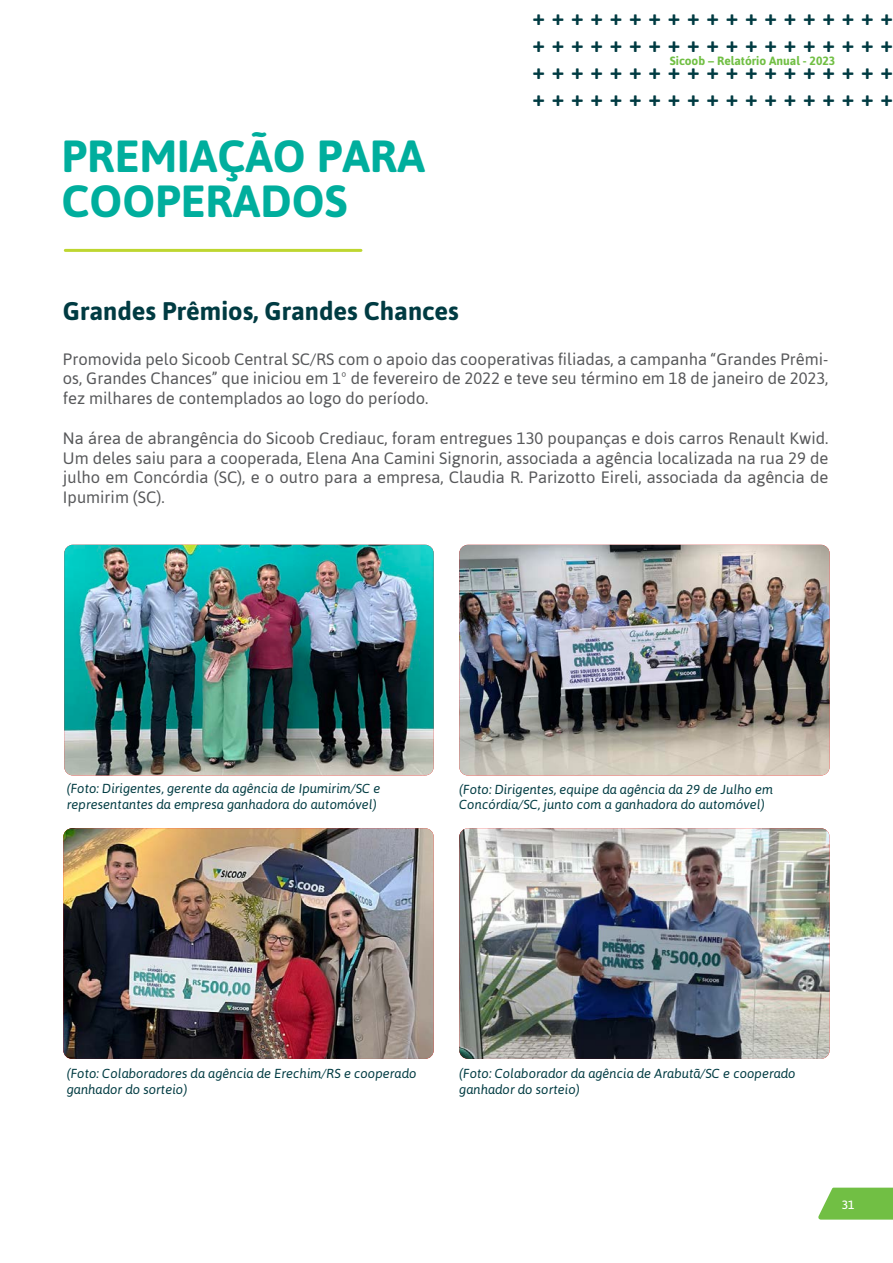
<style>
.page{position:relative;width:893px;height:1263px;background:#fff}
.page>*{position:absolute;margin:0;border:0;box-sizing:border-box;transform-origin:0 0}
.t1{font:700 45px/45px "Asap";color:#00ae9d}
.t2{font:700 25.5px "Asap";color:#003b42}
.t3{font:700 22.5px/27px "Asap";color:#003b42;text-align:justify}
.t4{font:16.5px/19.8px "Asap";color:#57585a;text-align:justify}
.t5{font:italic 13.05px/15.6px "Asap";color:#003b42}
.t6{font:700 12px "Asap";color:#71bf44}
.t7{font:500 12px "Asap";color:#fff}
</style>
<div class="page">
<svg style="left:818px;top:1187px;width:75px;height:32px;background:#80c658"></svg>
<hr style="left:65px;top:249px;width:296px;height:3px;background:#bed630">
<img style="left:64px;top:545px;width:370px;height:230px">
<img style="left:63px;top:828px;width:371px;height:231px">
<img style="left:459px;top:828px;width:371px;height:231px">
<img style="left:459px;top:545px;width:371px;height:230px">
<h1 class="t1" style="left:62px;top:133px;width:365px">PREMIAÇÃO PARA<br>COOPERADOS</h1>
<h2 class="t2" style="left:63px;top:296px;width:397px">Grandes Prêmios, Grandes Chances</h2>
<h3 class="t3" style="left:532px;top:3px;width:362px">+ + + + + + + + + + + + + + + + + + + + + + + + + + + + + + + + + + + + + + + + + + + + + + + + + + + + + + + + + + + + + + + + + + + + + + + + + + + +</h3>
<p class="t6" style="left:670px;top:54px;width:167px">Sicoob – Relatório Anual - 2023</p>
<p class="t4" style="left:63px;top:349px;width:767px">Promovida pelo Sicoob Central SC/RS com o apoio das cooperativas filiadas, a campanha “Grandes Prêmi&shy;os, Grandes Chances” que iniciou em 1º de fevereiro de 2022 e teve seu término em 18 de janeiro de 2023, fez milhares de contemplados ao logo do período.</p>
<p class="t4" style="left:63px;top:428px;width:767px">Na área de abrangência do Sicoob Crediauc, foram entregues 130 poupanças e dois carros Renault Kwid.<br>Um deles saiu para a cooperada, Elena Ana Camini Signorin, associada a agência localizada na rua 29 de julho em Concórdia (SC), e o outro para a empresa, Claudia R. Parizotto Eireli, associada da agência de Ipumirim (SC).</p>
<p class="t5" style="left:67px;top:781px;width:315px">(Foto: Dirigentes, gerente da agência de Ipumirim/SC e representantes da empresa ganhadora do automóvel)</p>
<p class="t5" style="left:459px;top:781px;width:315px">(Foto: Dirigentes, equipe da agência da 29 de Julho em<br>Concórdia/SC, junto com a ganhadora do automóvel)</p>
<p class="t5" style="left:67px;top:1065px;width:351px">(Foto: Colaboradores da agência de Erechim/RS e cooperado ganhador do sorteio)</p>
<p class="t5" style="left:459px;top:1065px;width:338px">(Foto: Colaborador da agência de Arabutã/SC e cooperado ganhador do sorteio)</p>
<p class="t7" style="left:842px;top:1196px;width:14px">31</p>
</div>
